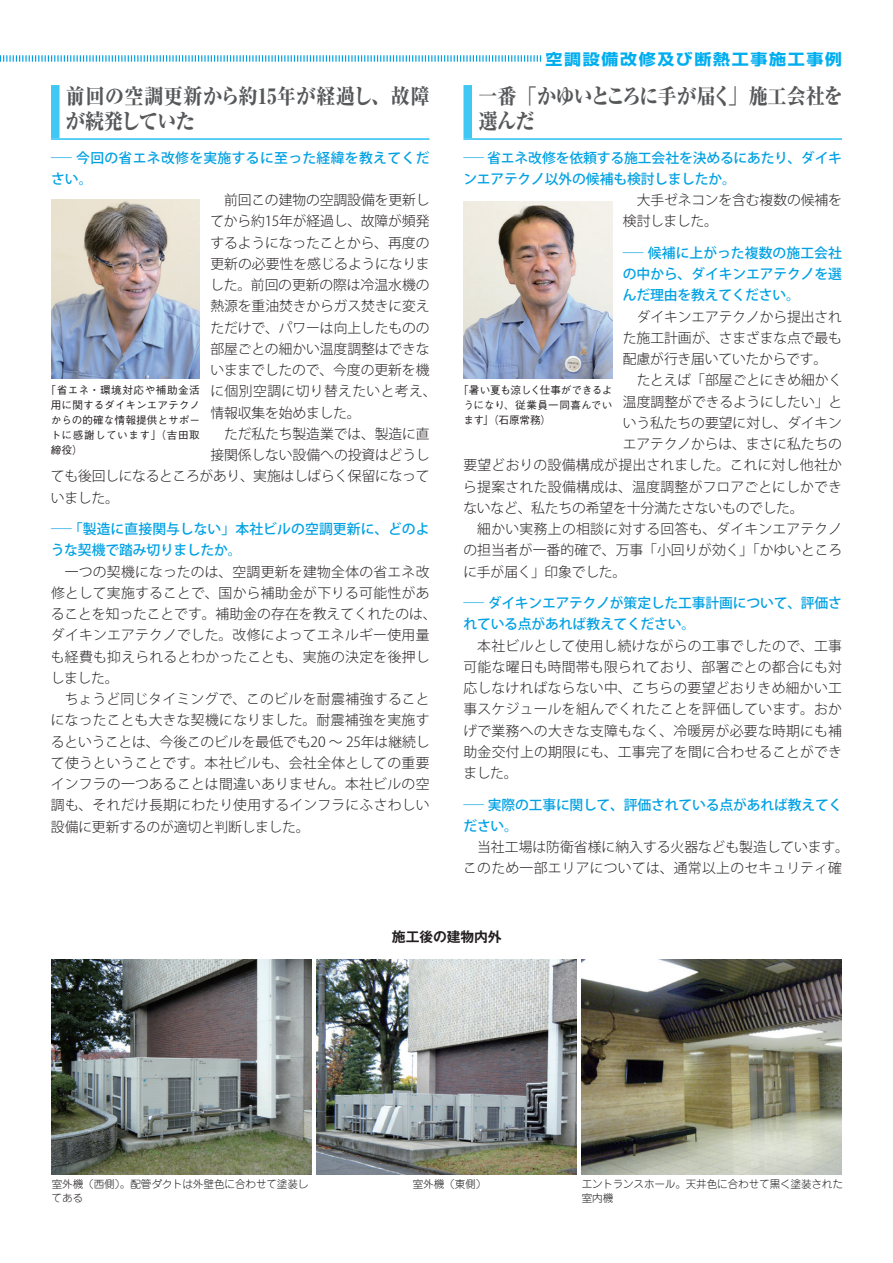
<style>
.page{position:relative;width:893px;height:1263px;background:#fff}
.page>*{position:absolute;margin:0;border:0;box-sizing:border-box;transform-origin:0 0}
.t1{font:800 21.3px/25.5px "Ryumin Pr 6";color:#57585a;scale:.9 1}
.t2{font:800 21.3px/25.5px "Ryumin Pr 6";letter-spacing:-.035em;color:#57585a;scale:.9 1}
.t3{font:700 15.3px "Shin Go Pr 6";letter-spacing:.095em;color:#00aeef;scale:1.11 1}
.t4{font:300 13.8px/21.3px "Koz Go Pro";letter-spacing:-.005em;color:#231f20}
.t5{font:500 13.8px/21.3px "Koz Go Pro";letter-spacing:-.01em;color:#00a1e3;scale:1.5 1}
.t6{font:300 13.8px/21.3px "Koz Go Pro";letter-spacing:.015em;color:#231f20}
.t7{font:300 13.8px "Koz Go Pro";letter-spacing:.02em;color:#231f20}
.t8{font:500 13.8px/21.3px "Koz Go Pro";letter-spacing:.025em;color:#00a1e3;scale:1.5 1}
.t9{font:700 13.8px "Gothic MB101 Pr 6 De";letter-spacing:-.01em;color:#231f20}
.t10{font:500 10.65px/14.9px "Gothic BBB Pr 6";letter-spacing:.005em;color:#231f20;text-align:justify}
.t11{font:300 10.65px/14.9px "Jun 101 Pro";letter-spacing:-.015em;color:#231f20}
</style>
<div class="page">
<div style="left:463px;top:85px;width:9px;height:53px;background:#40c7f4"></div>
<hr style="left:463px;top:138px;width:379px;height:2px;background:#40c7f4">
<div style="left:51px;top:85px;width:9px;height:53px;background:#40c7f4"></div>
<hr style="left:51px;top:138px;width:378px;height:2px;background:#40c7f4">
<svg style="left:0;top:55px;width:542px;height:7px"></svg>
<img style="left:463px;top:201px;width:149px;height:177px">
<img style="left:51px;top:200px;width:149px;height:178px">
<img style="left:51px;top:959px;width:261px;height:215px">
<img style="left:316px;top:959px;width:261px;height:215px">
<img style="left:581px;top:959px;width:261px;height:215px">
<h1 class="t1" style="left:66px;top:82px;width:405px">前回の空調更新から約15年が経過し、故障が続発していた</h1>
<p class="t8" style="left:51px;top:148px;width:254px">― 今回の省エネ改修を実施するに至った経緯を教えてください。</p>
<p class="t4" style="left:210px;top:189px;width:228px;text-indent:14px">前回この建物の空調設備を更新してから約15年が経過し、故障が頻発するようになったことから、再度の更新の必要性を感じるようになりました。前回の更新の際は冷温水機の熱源を重油焚きからガス焚きに変えただけで、パワーは向上したものの部屋ごとの細かい温度調整はできないままでしたので、今度の更新を機に個別空調に切り替えたいと考え、情報収集を始めました。</p>
<p class="t4" style="left:224px;top:423px;width:207px">ただ私たち製造業では、製造に直</p>
<p class="t4" style="left:210px;top:445px;width:221px">接関係しない設備への投資はどうし</p>
<p class="t4" style="left:51px;top:466px;width:380px">ても後回しになるところがあり、実施はしばらく保留になって</p>
<p class="t4" style="left:51px;top:487px;width:69px">いました。</p>
<p class="t5" style="left:51px;top:519px;width:254px">― 「製造に直接関与しない」本社ビルの空調更新に、どのような契機で踏み切りましたか。</p>
<p class="t6" style="left:51px;top:561px;width:387px;text-indent:14px">一つの契機になったのは、空調更新を建物全体の省エネ改修として実施することで、国から補助金が下りる可能性があることを知ったことです。補助金の存在を教えてくれたのは、ダイキンエアテクノでした。改修によってエネルギー使用量も経費も抑えられるとわかったことも、実施の決定を後押ししました。</p>
<p class="t4" style="left:51px;top:689px;width:380px;text-align:justify;text-indent:14px">ちょうど同じタイミングで、このビルを耐震補強することになったことも大きな契機になりました。耐震補強を実施するということは、今後このビルを最低でも20 ～ 25年は継続して使うということです。本社ビルも、会社全体としての重要インフラの一つあることは間違いありません。本社ビルの空調も、それだけ長期にわたり使用するインフラにふさわしい設備に更新するのが適切と判断しました。</p>
<p class="t10" style="left:51px;top:382px;width:151px;text-indent:-5px">「省エネ・環境対応や補助金活用に関するダイキンエアテクノからの的確な情報提供とサポートに感謝しています」（吉田取締役）</p>
<p class="t3" style="left:546px;top:47px;width:269px">空調設備改修及び断熱工事施工事例</p>
<h1 class="t2" style="left:478px;top:82px;width:407px">一番「かゆいところに手が届く」施工会社を選んだ</h1>
<p class="t5" style="left:463px;top:148px;width:254px">― 省エネ改修を依頼する施工会社を決めるにあたり、ダイキンエアテクノ以外の候補も検討しましたか。</p>
<p class="t4" style="left:623px;top:189px;width:221px;text-indent:14px">大手ゼネコンを含む複数の候補を検討しました。</p>
<p class="t5" style="left:623px;top:243px;width:148px;text-align:justify">― 候補に上がった複数の施工会社の中から、ダイキンエアテクノを選んだ理由を教えてください。</p>
<p class="t4" style="left:623px;top:306px;width:221px;text-align:justify;text-indent:14px">ダイキンエアテクノから提出された施工計画が、さまざまな点で最も配慮が行き届いていたからです。</p>
<p class="t4" style="left:637px;top:370px;width:207px">たとえば「部屋ごとにきめ細かく</p>
<p class="t4" style="left:623px;top:391px;width:221px">温度調整ができるようにしたい」と</p>
<p class="t4" style="left:623px;top:412px;width:221px">いう私たちの要望に対し、ダイキン</p>
<p class="t4" style="left:623px;top:433px;width:221px">エアテクノからは、まさに私たちの</p>
<p class="t7" style="left:463px;top:456px;width:380px">要望どおりの設備構成が提出されました。これに対し他社か</p>
<p class="t7" style="left:463px;top:477px;width:380px">ら提案された設備構成は、温度調整がフロアごとにしかでき</p>
<p class="t4" style="left:463px;top:497px;width:342px">ないなど、私たちの希望を十分満たさないものでした。</p>
<p class="t7" style="left:477px;top:520px;width:366px">細かい実務上の相談に対する回答も、ダイキンエアテクノ</p>
<p class="t4" style="left:463px;top:540px;width:380px">の担当者が一番的確で、万事「小回りが効く」「かゆいところ</p>
<p class="t4" style="left:463px;top:561px;width:165px">に手が届く」印象でした。</p>
<p class="t5" style="left:463px;top:593px;width:254px">― ダイキンエアテクノが策定した工事計画について、評価されている点があれば教えてください。</p>
<p class="t4" style="left:463px;top:635px;width:380px;text-align:justify;text-indent:14px">本社ビルとして使用し続けながらの工事でしたので、工事可能な曜日も時間帯も限られており、部署ごとの都合にも対応しなければならない中、こちらの要望どおりきめ細かい工事スケジュールを組んでくれたことを評価しています。おかげで業務への大きな支障もなく、冷暖房が必要な時期にも補助金交付上の期限にも、工事完了を間に合わせることができました。</p>
<p class="t5" style="left:463px;top:794px;width:254px">― 実際の工事に関して、評価されている点があれば教えてください。</p>
<p class="t4" style="left:463px;top:836px;width:387px;text-indent:14px">当社工場は防衛省様に納入する火器なども製造しています。このため一部エリアについては、通常以上のセキュリティ確</p>
<p class="t10" style="left:463px;top:382px;width:150px;text-indent:-5px">「暑い夏も涼しく仕事ができるようになり、従業員一同喜んでいます」（石原常務）</p>
<p class="t9" style="left:392px;top:925px;width:111px">施工後の建物内外</p>
<p class="t11" style="left:52px;top:1175px;width:258px">室外機（西側）。配管ダクトは外壁色に合わせて塗装してある</p>
<p class="t11" style="left:413px;top:1175px;width:75px">室外機（東側）</p>
<p class="t11" style="left:582px;top:1175px;width:263px">エントランスホール。天井色に合わせて黒く塗装された室内機</p>
</div>
